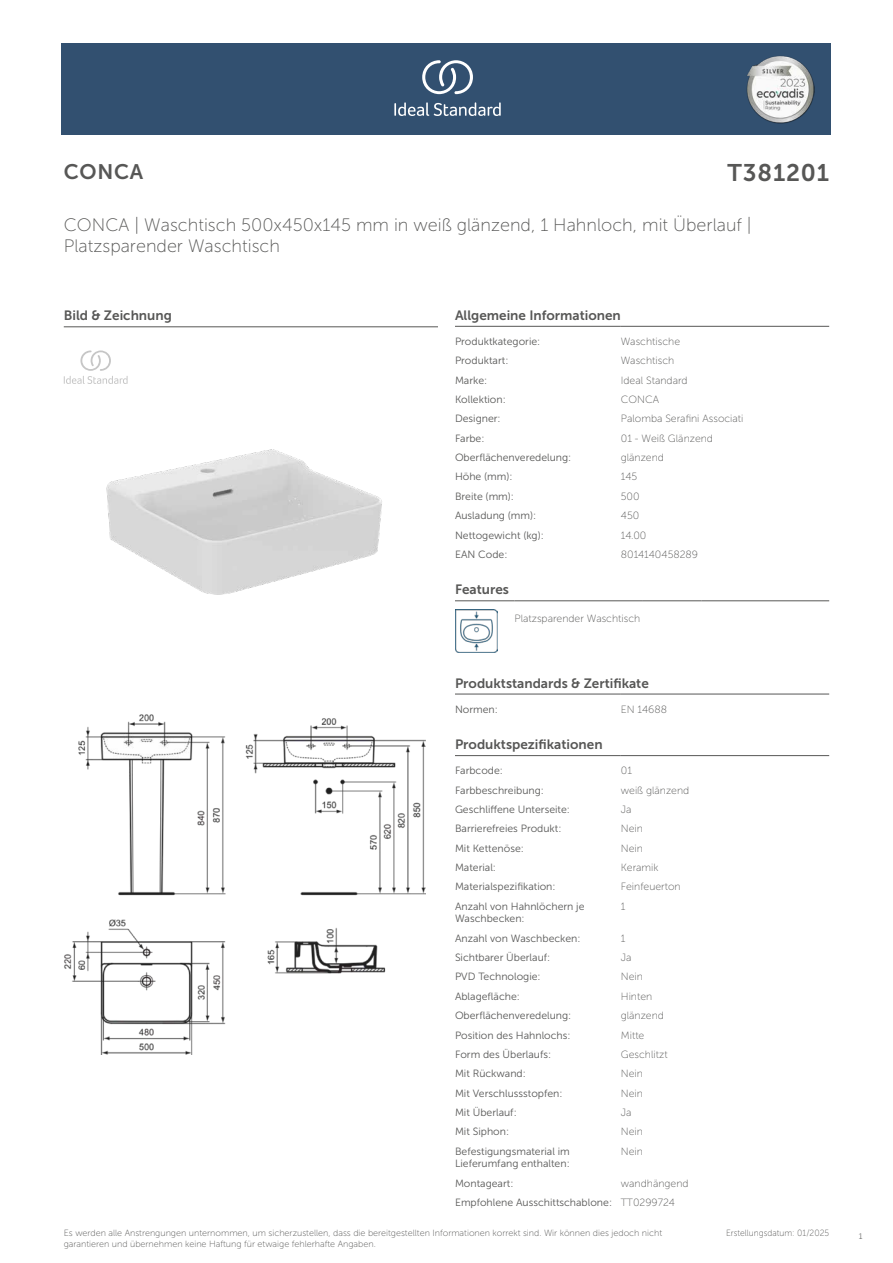
<style>
.page{position:relative;width:893px;height:1263px;background:#fff}
.page>*{position:absolute;margin:0;border:0;box-sizing:border-box;transform-origin:0 0}
.t1{font:24px "Museo Sans 700";letter-spacing:.035em;color:#575756}
.t2{font:21px "Museo Sans 700";letter-spacing:.035em;color:#575756}
.t3{font:18px/21.6px "Museo Sans 100";color:#575756}
.t4{font:13.5px "Museo Sans 700";color:#575756}
.t5{font:10.5px/12.6px "Museo Sans 300";color:#575756}
.t6{font:10.5px "Museo Sans 100";color:#575756}
.t7{font:9px/10.8px "Museo Sans 100";color:#575756}
.t8{font:9px "Museo Sans 100";color:#575756;scale:.95 1}
.t9{font:300 9px "Calibri";color:#575756;scale:.95 1}
.s1{font-family:"Museo Sans 100"}
</style>
<div class="page">
<div style="left:62px;top:43px;width:769px;height:91px;background:#325070"></div>
<hr style="left:455px;top:326px;width:166px;height:1px;background:#575756">
<hr style="left:621px;top:326px;width:208px;height:1px;background:#575756">
<hr style="left:455px;top:600px;width:59px;height:1px;background:#575756">
<hr style="left:514px;top:600px;width:128px;height:1px;background:#575756">
<hr style="left:642px;top:600px;width:60px;height:1px;background:#575756">
<hr style="left:702px;top:600px;width:127px;height:1px;background:#575756">
<img style="left:455px;top:609px;width:42px;height:43px">
<hr style="left:455px;top:694px;width:166px;height:1px;background:#575756">
<hr style="left:621px;top:694px;width:208px;height:1px;background:#575756">
<hr style="left:455px;top:755px;width:166px;height:1px;background:#575756">
<hr style="left:621px;top:755px;width:208px;height:1px;background:#575756">
<img style="left:64px;top:714px;width:361px;height:340px">
<hr style="left:64px;top:327px;width:374px;height:1px;background:#575756">
<svg style="left:64px;top:350px;width:64px;height:34px"></svg>
<img style="left:107px;top:449px;width:275px;height:146px">
<svg style="left:394px;top:102px;width:107px;height:14px"></svg>
<svg style="left:422px;top:60px;width:51px;height:34px"></svg>
<img style="left:746px;top:56px;width:68px;height:67px">
<h2 class="t2" style="left:64px;top:160px;width:81px">CONCA</h2>
<h1 class="t1" style="left:728px;top:160px;width:103px">T381201</h1>
<h3 class="t3" style="left:64px;top:214px;width:689px">CONCA | Waschtisch 500x450x145 mm in weiß glänzend, 1 Hahnloch, mit Überlauf |<br>Platzsparender Waschtisch</h3>
<p class="t4" style="left:64px;top:308px;width:110px">Bild &amp; Zeichnung</p>
<p class="t4" style="left:455px;top:308px;width:167px">Allgemeine Informationen</p>
<p class="t5" style="left:455px;top:335px;width:87px">Produktkategorie:</p>
<p class="t6" style="left:621px;top:336px;width:61px">Waschtische</p>
<p class="t5" style="left:455px;top:354px;width:55px">Produktart:</p>
<p class="t6" style="left:621px;top:355px;width:55px">Waschtisch</p>
<p class="t5" style="left:455px;top:374px;width:34px">Marke:</p>
<p class="t6" style="left:621px;top:374px;width:68px">Ideal Standard</p>
<p class="t5" style="left:455px;top:393px;width:52px">Kollektion:</p>
<p class="t6" style="left:621px;top:394px;width:40px">CONCA</p>
<p class="t5" style="left:455px;top:413px;width:47px">Designer:</p>
<p class="t6" style="left:621px;top:413px;width:124px">Palomba Serafini Associati</p>
<p class="t5" style="left:455px;top:432px;width:31px">Farbe:</p>
<p class="t6" style="left:621px;top:433px;width:94px">01 - Weiß Glänzend</p>
<p class="t5" style="left:455px;top:451px;width:118px">Oberflächenveredelung:</p>
<p class="t6" style="left:621px;top:452px;width:45px">glänzend</p>
<p class="t5" style="left:455px;top:471px;width:59px">Höhe (mm):</p>
<p class="t6" style="left:621px;top:471px;width:18px">145</p>
<p class="t5" style="left:455px;top:490px;width:61px">Breite (mm):</p>
<p class="t6" style="left:621px;top:491px;width:20px">500</p>
<p class="t5" style="left:455px;top:509px;width:83px">Ausladung (mm):</p>
<p class="t6" style="left:621px;top:510px;width:20px">450</p>
<p class="t5" style="left:455px;top:529px;width:90px">Nettogewicht (kg):</p>
<p class="t6" style="left:621px;top:529px;width:27px">14.00</p>
<p class="t5" style="left:455px;top:548px;width:54px">EAN Code:</p>
<p class="t6" style="left:621px;top:549px;width:79px">8014140458289</p>
<p class="t4" style="left:455px;top:582px;width:55px">Features</p>
<p class="t6" style="left:514px;top:612px;width:127px">Platzsparender Waschtisch</p>
<p class="t4" style="left:455px;top:675px;width:195px">Produktstandards &amp; Zertifikate</p>
<p class="t5" style="left:455px;top:703px;width:44px">Normen:</p>
<p class="t6" style="left:621px;top:703px;width:48px">EN 14688</p>
<p class="t4" style="left:455px;top:737px;width:149px">Produktspezifikationen</p>
<p class="t5" style="left:455px;top:764px;width:49px">Farbcode:</p>
<p class="t6" style="left:621px;top:765px;width:13px">01</p>
<p class="t5" style="left:455px;top:784px;width:90px">Farbbeschreibung:</p>
<p class="t6" style="left:621px;top:784px;width:70px">weiß glänzend</p>
<p class="t5" style="left:455px;top:803px;width:116px">Geschliffene Unterseite:</p>
<p class="t6" style="left:621px;top:804px;width:12px">Ja</p>
<p class="t5" style="left:455px;top:822px;width:108px">Barrierefreies Produkt:</p>
<p class="t6" style="left:621px;top:823px;width:24px">Nein</p>
<p class="t5" style="left:455px;top:842px;width:70px">Mit Kettenöse:</p>
<p class="t6" style="left:621px;top:842px;width:24px">Nein</p>
<p class="t5" style="left:455px;top:861px;width:43px">Material:</p>
<p class="t6" style="left:621px;top:862px;width:39px">Keramik</p>
<p class="t5" style="left:455px;top:880px;width:102px">Materialspezifikation:</p>
<p class="t6" style="left:621px;top:881px;width:61px">Feinfeuerton</p>
<p class="t5" style="left:455px;top:900px;width:131px">Anzahl von Hahnlöchern je<br>Waschbecken:</p>
<p class="t6" style="left:621px;top:900px;width:6px">1</p>
<p class="t5" style="left:455px;top:932px;width:127px">Anzahl von Waschbecken:</p>
<p class="t6" style="left:621px;top:932px;width:6px">1</p>
<p class="t5" style="left:455px;top:951px;width:97px">Sichtbarer Überlauf:</p>
<p class="t6" style="left:621px;top:952px;width:12px">Ja</p>
<p class="t5" style="left:455px;top:970px;width:87px">PVD Technologie:</p>
<p class="t6" style="left:621px;top:971px;width:24px">Nein</p>
<p class="t5" style="left:455px;top:990px;width:66px">Ablagefläche:</p>
<p class="t6" style="left:621px;top:990px;width:33px">Hinten</p>
<p class="t5" style="left:455px;top:1009px;width:118px">Oberflächenveredelung:</p>
<p class="t6" style="left:621px;top:1010px;width:45px">glänzend</p>
<p class="t5" style="left:455px;top:1029px;width:117px">Position des Hahnlochs:</p>
<p class="t6" style="left:621px;top:1029px;width:25px">Mitte</p>
<p class="t5" style="left:455px;top:1048px;width:98px">Form des Überlaufs:</p>
<p class="t6" style="left:621px;top:1049px;width:48px">Geschlitzt</p>
<p class="t5" style="left:455px;top:1067px;width:72px">Mit Rückwand:</p>
<p class="t6" style="left:621px;top:1068px;width:24px">Nein</p>
<p class="t5" style="left:455px;top:1087px;width:109px">Mit Verschlussstopfen:</p>
<p class="t6" style="left:621px;top:1087px;width:24px">Nein</p>
<p class="t5" style="left:455px;top:1106px;width:63px">Mit Überlauf:</p>
<p class="t6" style="left:621px;top:1107px;width:12px">Ja</p>
<p class="t5" style="left:455px;top:1125px;width:56px">Mit Siphon:</p>
<p class="t6" style="left:621px;top:1126px;width:24px">Nein</p>
<p class="t5" style="left:455px;top:1145px;width:116px">Befestigungsmaterial im<br>Lieferumfang enthalten:</p>
<p class="t6" style="left:621px;top:1145px;width:24px">Nein</p>
<p class="t5" style="left:455px;top:1177px;width:60px">Montageart:</p>
<p class="t6" style="left:621px;top:1177px;width:69px">wandhängend</p>
<p class="t5" style="left:455px;top:1196px;width:221px">Empfohlene Ausschittschablone: <span class="s1">TT0299724</span></p>
<p class="t7" style="left:64px;top:1227px;width:600px">Es werden alle Anstrengungen unternommen, um sicherzustellen, dass die bereitgestellten Informationen korrekt sind. Wir können dies jedoch nicht garantieren und übernehmen keine Haftung für etwaige fehlerhafte Angaben.</p>
<p class="t8" style="left:726px;top:1228px;width:110px">Erstellungsdatum: 01/2025</p>
<p class="t9" style="left:858px;top:1230px;width:6px">1</p>
</div>
